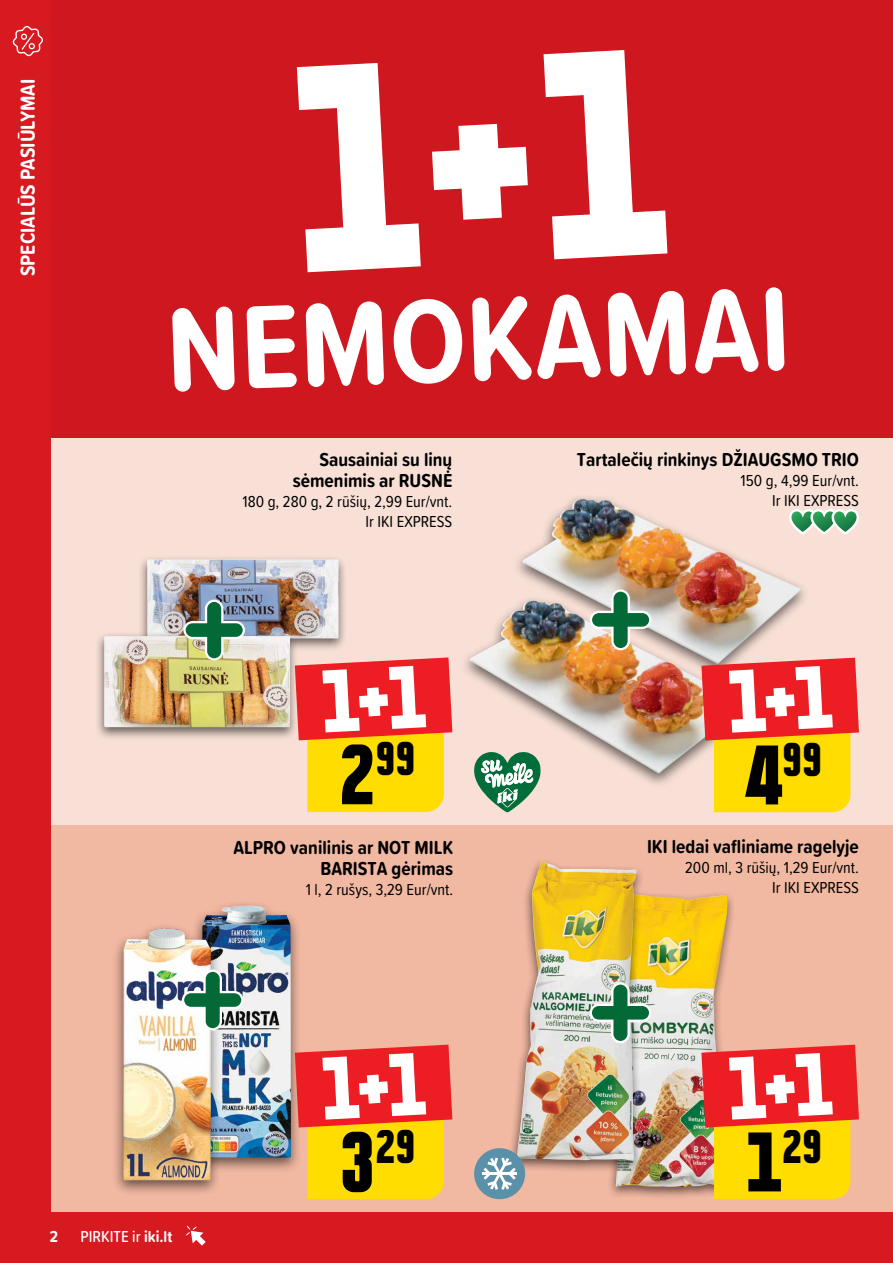
<style>
.page{position:relative;width:893px;height:1263px;background:#d71920}
.page>*{position:absolute;margin:0;border:0;box-sizing:border-box;transform-origin:0 0}
.t1{font:700 122.85px "Proxima Soft Cond";color:#fff}
.t2{font:900 condensed 42.6px "Politica";color:#000}
.t3{font:700 21px "Proxima Soft Cond";color:#fff}
.t4{font:700 19.5px/21px "Proxima Soft Cond";color:#000;text-align:right}
.t5{font:16.5px/19.8px "Proxima Soft Cond";color:#000;text-align:right}
.t6{font:500 16.5px "Proxima Soft Cond";color:#fff}
.t7{font:700 16.5px "Proxima Soft Cond";color:#fff}
.s1{font-size:77.1px}
.s2{font-weight:700}
</style>
<div class="page">
<div style="left:51px;top:0;width:842px;height:1212px;background:#f1b8a2"></div>
<svg style="left:186px;top:1225px;width:20px;height:20px"></svg>
<svg style="left:12px;top:26px;width:31px;height:30px"></svg>
<div style="left:51px;top:438px;width:842px;height:387px;background:#f8e0d6"></div>
<div style="left:51px;top:0;width:842px;height:438px;background:#ce171e"></div>
<div style="left:138px;top:554px;width:209px;height:98px;background:#000;opacity:.58"></div>
<img style="left:147px;top:559px;width:192px;height:79px">
<div style="left:95px;top:631px;width:204px;height:109px;background:#000;opacity:.58"></div>
<img style="left:104px;top:636px;width:186px;height:91px">
<img style="left:182px;top:598px;width:64px;height:64px">
<div style="left:607px;top:888px;width:129px;height:312px;background:#000;opacity:.58"></div>
<img style="left:616px;top:893px;width:112px;height:294px">
<div style="left:506px;top:857px;width:139px;height:316px;background:#000;opacity:.58"></div>
<img style="left:514px;top:861px;width:123px;height:300px">
<div style="left:474px;top:1148px;width:51px;height:51px;background:#5b90a9;border-radius:50%"></div>
<hr style="left:482px;top:1172px;width:35px;height:3px;background:#fff">
<svg style="left:483px;top:1157px;width:33px;height:33px"></svg>
<svg style="left:588px;top:981px;width:64px;height:63px;background:#88ae99"></svg>
<div style="left:191px;top:899px;width:110px;height:275px;background:#000;opacity:.58"></div>
<img style="left:202px;top:906px;width:89px;height:251px">
<div style="left:112px;top:922px;width:110px;height:274px;background:#000;opacity:.58"></div>
<img style="left:123px;top:929px;width:88px;height:251px">
<svg style="left:181px;top:968px;width:64px;height:64px;background:#81a397"></svg>
<svg style="left:810px;top:509px;width:49px;height:26px"></svg>
<svg style="left:481px;top:789px;width:53px;height:23px"></svg>
<div style="left:512px;top:493px;width:298px;height:186px;background:#000;opacity:.58"></div>
<img style="left:523px;top:499px;width:278px;height:159px">
<div style="left:459px;top:595px;width:297px;height:194px;background:#000;opacity:.58"></div>
<img style="left:470px;top:601px;width:276px;height:173px">
<svg style="left:589px;top:588px;width:64px;height:63px;background:#97a98c"></svg>
<svg style="left:295px;top:657px;width:157px;height:155px;background:#f6872c"></svg>
<svg style="left:701px;top:1045px;width:158px;height:154px;background:#f18025"></svg>
<svg style="left:295px;top:1045px;width:157px;height:154px;background:#f58225"></svg>
<svg style="left:701px;top:658px;width:158px;height:154px;background:#f4862b"></svg>
<p class="t3" style="left:12px;top:276px;width:199px;rotate:-90deg">SPECIALŪS PASIŪLYMAI</p>
<h1 class="t1" style="left:163px;top:259px;width:626px;rotate:-2deg">NEMOKAMAI</h1>
<p class="t4" style="left:293px;top:448px;width:161px">Sausainiai su linų sėmenimis ar RUSNĖ</p>
<p class="t5" style="left:242px;top:491px;width:211px">180 g, 280 g, 2 rūšių, 2,99 Eur/vnt.<br>Ir IKI EXPRESS</p>
<h2 class="t2" style="left:339px;top:726px;width:78px"><span class="s1">2</span>99</h2>
<p class="t4" style="left:233px;top:836px;width:221px">ALPRO vanilinis ar NOT MILK<br>BARISTA gėrimas</p>
<p class="t5" style="left:306px;top:879px;width:149px">1 l, 2 rušys, 3,29 Eur/vnt.</p>
<p class="t4" style="left:577px;top:448px;width:284px">Tartalečių rinkinys DŽIAUGSMO TRIO</p>
<p class="t5" style="left:741px;top:470px;width:120px">150 g, 4,99 Eur/vnt.<br>Ir IKI EXPRESS</p>
<h2 class="t2" style="left:746px;top:726px;width:78px"><span class="s1">4</span>99</h2>
<p class="t4" style="left:647px;top:835px;width:213px">IKI ledai vafliniame ragelyje</p>
<p class="t5" style="left:685px;top:857px;width:175px">200 ml, 3 rūšių, 1,29 Eur/vnt.<br>Ir IKI EXPRESS</p>
<p class="t7" style="left:50px;top:1224px;width:10px">2</p>
<p class="t6" style="left:81px;top:1224px;width:93px">PIRKITE ir <span class="s2">iki.lt</span></p>
<h2 class="t2" style="left:339px;top:1113px;width:78px"><span class="s1">3</span>29</h2>
<h2 class="t2" style="left:746px;top:1113px;width:78px"><span class="s1">1</span>29</h2>
</div>
